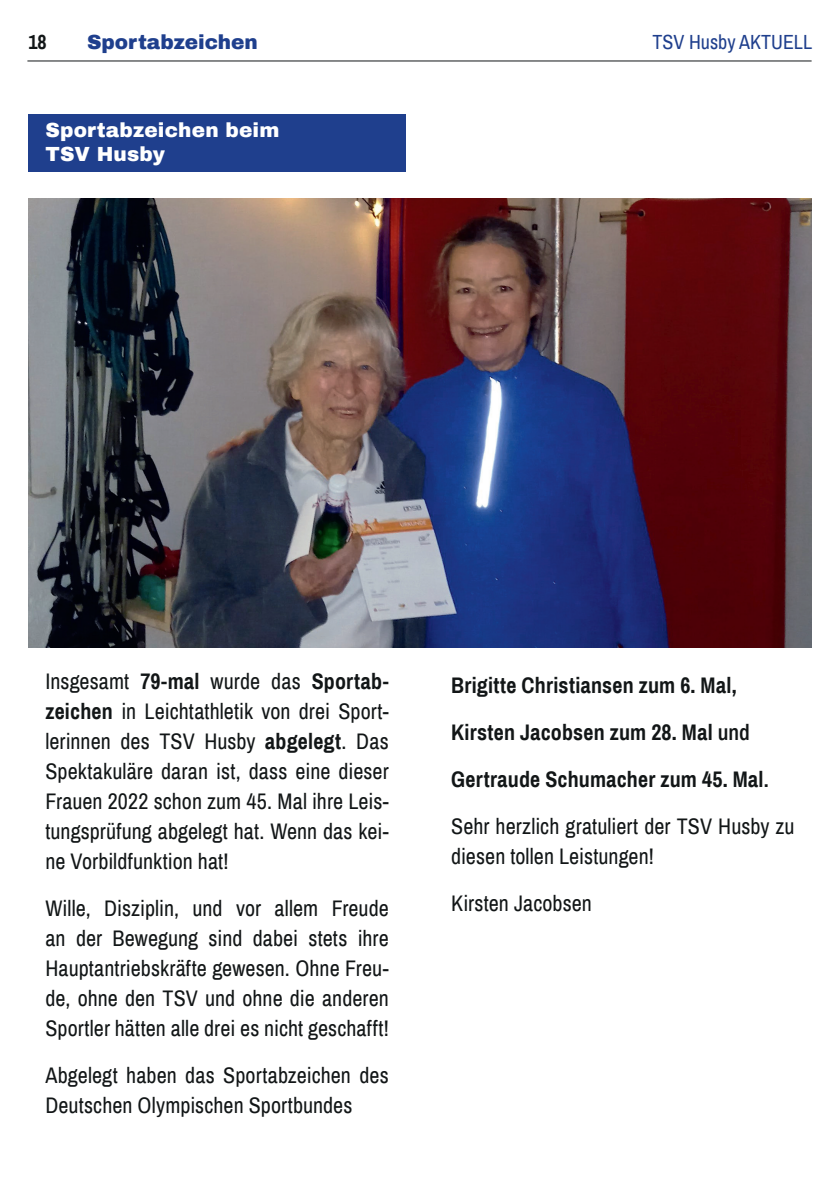
<style>
.page{position:relative;width:840px;height:1191px;background:#fff}
.page>*{position:absolute;margin:0;border:0;box-sizing:border-box;transform-origin:0 0}
.Fließtext_Inhalt_Artikel{font:22px/30px "Archivo Narrow";color:#121617;text-align:justify}
.Fließtext_Inhalt_Artikel-2{font:700 22px "Archivo Narrow";letter-spacing:.01em;color:#121617}
.Fließtex_HL1{font:900 20px/24px "Archivo";letter-spacing:.01em;color:#fff}
.Kopfzeile_Inhalt{font:20px "Archivo Narrow";color:#1f3f8d}
.Kopfzeile_Inhalt-2{font:900 20px "Archivo";color:#1f3f8d}
.t1{font:700 20px "Archivo Narrow";color:#121617}
.s1{font-weight:700}
.s2{font-weight:600}
</style>
<div class="page">
<hr style="left:27px;top:60px;width:784px;height:1px;background:#121617">
<div style="left:28px;top:114px;width:377px;height:57px;background:#1f3f8d"></div>
<img style="left:28px;top:198px;width:783px;height:450px">
<p class="t1" style="left:28px;top:28px;width:20px">18</p>
<p class="Kopfzeile_Inhalt-2" style="left:87px;top:30px;width:172px">Sportabzeichen</p>
<p class="Kopfzeile_Inhalt" style="left:652px;top:28px;width:161px">TSV Husby AKTUELL</p>
<p class="Fließtex_HL1" style="left:45px;top:118px;width:235px">Sportabzeichen beim<br>TSV Husby</p>
<p class="Fließtext_Inhalt_Artikel" style="left:45px;top:665px;width:344px">Insgesamt <span class="s1">79-mal</span> wurde das <span class="s1">Sportab&shy;zeichen</span> in Leichtathletik von drei Sport&shy;lerinnen des TSV Husby <span class="s1">abgelegt</span>. Das Spektakuläre daran ist, dass eine dieser Frauen 2022 schon zum 45. Mal ihre Leis&shy;tungsprüfung abgelegt hat. Wenn das kei&shy;ne Vorbildfunktion hat!</p>
<p class="Fließtext_Inhalt_Artikel" style="left:45px;top:892px;width:345px">Wille, Disziplin, und vor allem Freude an der Bewegung sind dabei stets ihre Hauptantriebskräfte gewesen. Ohne Freu&shy;de, ohne den TSV und ohne die anderen Sportler hätten alle drei es nicht geschafft!</p>
<p class="Fließtext_Inhalt_Artikel" style="left:45px;top:1059px;width:345px">Abgelegt haben das Sportabzeichen des<br>Deutschen Olympischen Sportbundes</p>
<p class="Fließtext_Inhalt_Artikel-2" style="left:451px;top:670px;width:287px">Brigitte Christiansen zum 6. Mal,</p>
<p class="Fließtext_Inhalt_Artikel-2" style="left:451px;top:717px;width:300px">Kirsten Jacobsen zum 28. Mal <span class="s2">und</span></p>
<p class="Fließtext_Inhalt_Artikel-2" style="left:451px;top:764px;width:319px">Gertraude Schumacher zum 45. Mal<span class="s2">.</span></p>
<p class="Fließtext_Inhalt_Artikel" style="left:451px;top:810px;width:344px">Sehr herzlich gratuliert der TSV Husby zu diesen tollen Leistungen!</p>
<p class="Fließtext_Inhalt_Artikel" style="left:451px;top:888px;width:142px">Kirsten Jacobsen</p>
</div>
